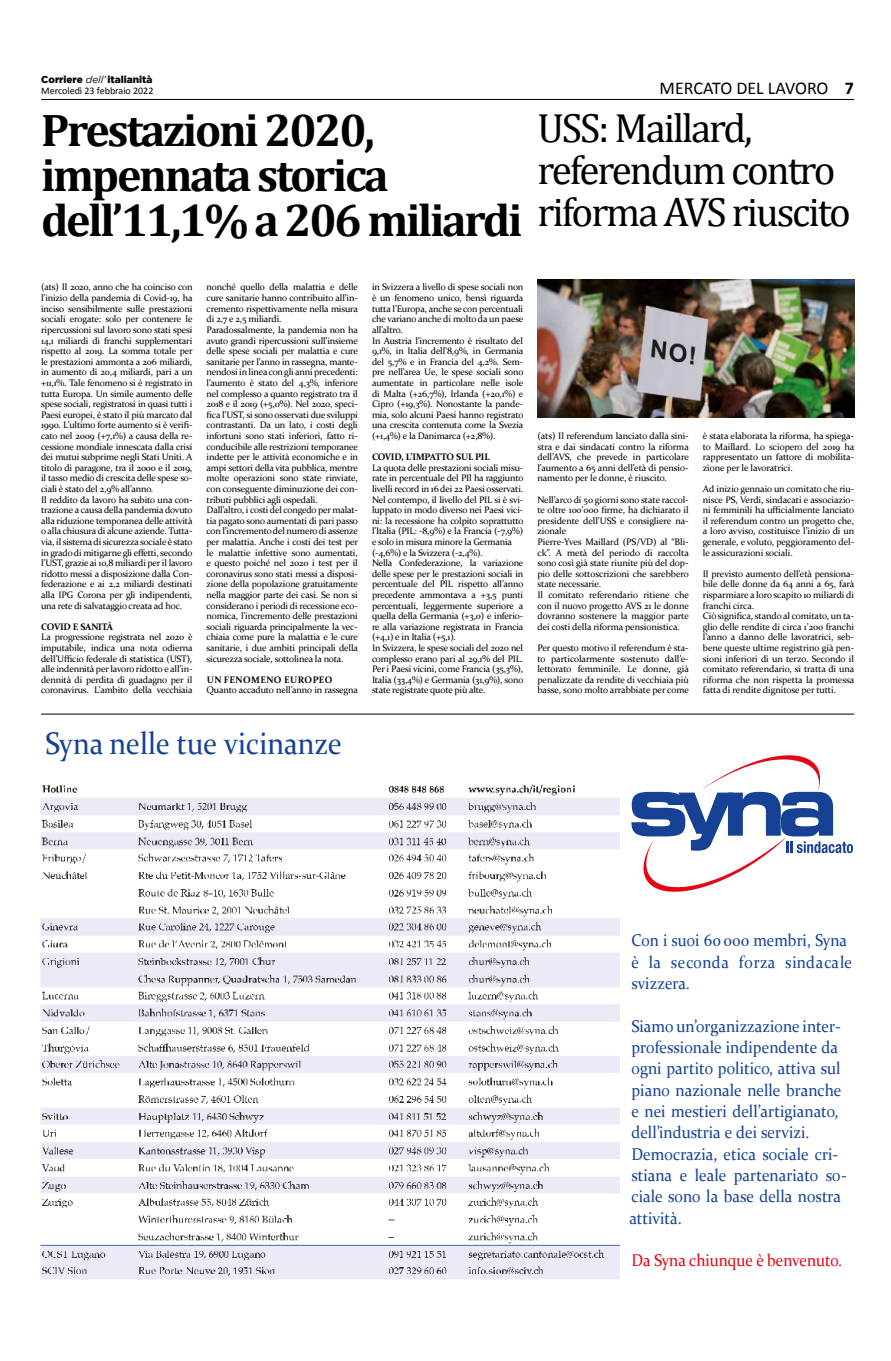
<style>
.page{position:relative;width:891px;height:1361px;background:#fff}
.page>*{position:absolute;margin:0;border:0;box-sizing:border-box;transform-origin:0 0}
.t1{font:700 46px/45px "Cambria";letter-spacing:-.05em;color:#000}
.t2{font:41px/42px "Cambria";letter-spacing:-.05em;color:#000}
.t3{font:31.2px "Constantia";color:#164194;scale:.92 1}
.t4{font:18px "Calibri";color:#000}
.t5{font:700 18px "Calibri";color:#000}
.t6{font:17.1px/21.3px "Constantia";color:#164194;scale:.92 1}
.t7{font:17.1px "Constantia";color:#e30613;scale:.92 1}
.t8{font:10px "Calibri";color:#000}
.t9{font:900 10px "Gotham";color:#000}
.t10{font:9.4px/10.6px "Constantia";letter-spacing:-.02em;color:#000}
.t11{font:700 9.4px "Constantia";letter-spacing:-.02em;color:#000}
.t12{font:700 9.4px "Constantia";letter-spacing:.04em;color:#000}
.s1{font-weight:400;font-style:italic}
</style>
<div class="page">
<hr style="left:41px;top:99px;width:812px;height:1px;background:#000">
<hr style="left:41px;top:713px;width:812px;height:1px;background:#000">
<img style="left:537px;top:280px;width:316px;height:138px">
<svg style="left:631px;top:755px;width:221px;height:137px"></svg>
<img style="left:40px;top:784px;width:579px;height:495px">
<p class="t9" style="left:41px;top:73px;width:113px">Corriere <span class="s1">dell’</span>italianità</p>
<h3 class="t4" style="left:659px;top:77px;width:170px">MERCATO DEL LAVORO</h3>
<p class="t8" style="left:41px;top:85px;width:114px">Mercoledì 23 febbraio 2022</p>
<h3 class="t5" style="left:844px;top:76px;width:11px">7</h3>
<h1 class="t1" style="left:41px;top:107px;width:482px">Prestazioni 2020, impennata storica dell’11,1% a 206 miliardi</h1>
<h2 class="t2" style="left:537px;top:107px;width:315px">USS: Maillard, referendum contro riforma AVS riuscito</h2>
<p class="t10" style="left:41px;top:281px;width:153px">(ats) Il 2020, anno che ha coinciso con l’inizio della pandemia di Covid-19, ha inciso sensibilmente sulle prestazioni sociali erogate: solo per contenere le ripercussioni sul lavoro sono stati spesi 14,1 miliardi di franchi supplementari rispetto al 2019. La somma totale per le prestazioni ammonta a 206 miliardi, in aumento di 20,4 miliardi, pari a un +11,1%. Tale fenomeno si è registrato in tutta Europa. Un simile aumento delle spese sociali, registratosi in quasi tutti i Paesi europei, è stato il più marcato dal 1990. L’ultimo forte aumento si è verifi&shy;cato nel 2009 (+7,1%) a causa della re&shy;cessione mondiale innescata dalla crisi dei mutui subprime negli Stati Uniti. A titolo di paragone, tra il 2000 e il 2019, il tasso medio di crescita delle spese so&shy;ciali è stato del 2,9% all’anno.<br>Il reddito da lavoro ha subito una con&shy;trazione a causa della pandemia dovuto alla riduzione temporanea delle attività o alla chiusura di alcune aziende. Tutta&shy;via, il sistema di sicurezza sociale è stato in grado di mitigarne gli effetti, secondo l’UST, grazie ai 10,8 miliardi per il lavoro ridotto messi a disposizione dalla Con&shy;federazione e ai 2,2 miliardi destinati alla IPG Corona per gli indipendenti, una rete di salvataggio creata ad hoc.</p>
<p class="t11" style="left:41px;top:620px;width:73px">COVID E SANITÀ</p>
<p class="t10" style="left:41px;top:631px;width:153px;text-align:justify">La progressione registrata nel 2020 è imputabile, indica una nota odierna dell’Ufficio federale di statistica (UST), alle indennità per lavoro ridotto e all’in&shy;dennità di perdita di guadagno per il coronavirus. L’ambito della vecchiaia</p>
<p class="t10" style="left:206px;top:281px;width:153px">nonché quello della malattia e delle cure sanitarie hanno contribuito all’in&shy;cremento rispettivamente nella misura di 2,7 e 2,5 miliardi.<br>Paradossalmente, la pandemia non ha avuto grandi ripercussioni sull’insieme delle spese sociali per malattia e cure sanitarie per l’anno in rassegna, mante&shy;nendosi in linea con gli anni precedenti: l’aumento è stato del 4,3%, inferiore nel complesso a quanto registrato tra il 2018 e il 2019 (+5,0%). Nel 2020, speci&shy;fica l’UST, si sono osservati due sviluppi contrastanti. Da un lato, i costi degli infortuni sono stati inferiori, fatto ri&shy;conducibile alle restrizioni temporanee indette per le attività economiche e in ampi settori della vita pubblica, mentre molte operazioni sono state rinviate, con conseguente diminuzione dei con&shy;tributi pubblici agli ospedali.<br>Dall’altro, i costi del congedo per malat&shy;tia pagato sono aumentati di pari passo con l’incremento del numero di assenze per malattia. Anche i costi dei test per le malattie infettive sono aumentati, e questo poiché nel 2020 i test per il coronavirus sono stati messi a disposi&shy;zione della popolazione gratuitamente nella maggior parte dei casi. Se non si considerano i periodi di recessione eco&shy;nomica, l’incremento delle prestazioni sociali riguarda principalmente la vec&shy;chiaia come pure la malattia e le cure sanitarie, i due ambiti principali della sicurezza sociale, sottolinea la nota.</p>
<p class="t12" style="left:207px;top:673px;width:127px">UN FENOMENO EUROPEO</p>
<p class="t10" style="left:206px;top:684px;width:153px">Quanto accaduto nell’anno in rassegna</p>
<p class="t10" style="left:372px;top:281px;width:153px">in Svizzera a livello di spese sociali non è un fenomeno unico, bensì riguarda tutta l’Europa, anche se con percentuali che variano anche di molto da un paese all’altro.<br>In Austria l’incremento è risultato del 9,1%, in Italia dell’8,9%, in Germania del 5,7% e in Francia del 4,2%. Sem&shy;pre nell’area Ue, le spese sociali sono aumentate in particolare nelle isole di Malta (+26,7%), Irlanda (+20,1%) e Cipro (+19,3%). Nonostante la pande&shy;mia, solo alcuni Paesi hanno registrato una crescita contenuta come la Svezia (+1,4%) e la Danimarca (+2,8%).</p>
<p class="t11" style="left:372px;top:450px;width:119px">COVID, L’IMPATTO SUL PIL</p>
<p class="t10" style="left:372px;top:462px;width:153px">La quota delle prestazioni sociali misu&shy;rate in percentuale del PIl ha raggiunto livelli record in 16 dei 22 Paesi osservati.<br>Nel contempo, il livello del PIL si è svi&shy;luppato in modo diverso nei Paesi vici&shy;ni: la recessione ha colpito soprattutto l’Italia (PIL: -8,9%) e la Francia (-7,9%) e solo in misura minore la Germania (-4,6%) e la Svizzera (-2,4%).<br>Nella Confederazione, la variazione delle spese per le prestazioni sociali in percentuale del PIL rispetto all’anno precedente ammontava a +3,5 punti percentuali, leggermente superiore a quella della Germania (+3,0) e inferio&shy;re alla variazione registrata in Francia (+4,1) e in Italia (+5,1).<br>In Svizzera, le spese sociali del 2020 nel complesso erano pari al 29,1% del PIL.<br>Per i Paesi vicini, come Francia (35,3%), Italia (33,4%) e Germania (31,9%), sono state registrate quote più alte.</p>
<h3 class="t3" style="left:45px;top:722px;width:324px">Syna nelle tue vicinanze</h3>
<p class="t10" style="left:537px;top:430px;width:153px;text-align:justify">(ats) Il referendum lanciato dalla sini&shy;stra e dai sindacati contro la riforma dell’AVS, che prevede in particolare l’aumento a 65 anni dell’età di pensio&shy;namento per le donne, è riuscito.</p>
<p class="t10" style="left:537px;top:493px;width:153px">Nell’arco di 50 giorni sono state raccol&shy;te oltre 100’000 firme, ha dichiarato il presidente dell’USS e consigliere na&shy;zionale<br>Pierre-Yves Maillard (PS/VD) al “Bli&shy;ck”. A metà del periodo di raccolta sono così già state riunite più del dop&shy;pio delle sottoscrizioni che sarebbero state necessarie.<br>Il comitato referendario ritiene che con il nuovo progetto AVS 21 le donne dovranno sostenere la maggior parte dei costi della riforma pensionistica.</p>
<p class="t10" style="left:537px;top:642px;width:153px;text-align:justify">Per questo motivo il referendum è sta&shy;to particolarmente sostenuto dall’e&shy;lettorato femminile. Le donne, già penalizzate da rendite di vecchiaia più basse, sono molto arrabbiate per come</p>
<p class="t10" style="left:702px;top:430px;width:153px;text-align:justify">è stata elaborata la riforma, ha spiega&shy;to Maillard. Lo sciopero del 2019 ha rappresentato un fattore di mobilita&shy;zione per le lavoratrici.</p>
<p class="t10" style="left:702px;top:483px;width:153px;text-align:justify">Ad inizio gennaio un comitato che riu&shy;nisce PS, Verdi, sindacati e associazio&shy;ni femminili ha ufficialmente lanciato il referendum contro un progetto che, a loro avviso, costituisce l’inizio di un generale, e voluto, peggioramento del&shy;le assicurazioni sociali.</p>
<p class="t10" style="left:702px;top:568px;width:153px">Il previsto aumento dell’età pensiona&shy;bile delle donne da 64 anni a 65, farà risparmiare a loro scapito 10 miliardi di franchi circa.<br>Ciò significa, stando al comitato, un ta&shy;glio delle rendite di circa 1’200 franchi l’anno a danno delle lavoratrici, seb&shy;bene queste ultime registrino già pen&shy;sioni inferiori di un terzo. Secondo il comitato referendario, si tratta di una riforma che non rispetta la promessa fatta di rendite dignitose per tutti.</p>
<h3 class="t6" style="left:631px;top:929px;width:241px">Con i suoi 60 000 membri, Syna è la seconda forza sindacale svizzera.</h3>
<p class="t6" style="left:629px;top:1014px;width:237px">Siamo un’organizzazione inter&shy;professionale indipendente da ogni partito politico, attiva sul piano nazionale nelle branche e nei mestieri dell’artigianato, dell’industria e dei servizi.<br>Democrazia, etica sociale cri&shy;stiana e leale partenariato so&shy;ciale sono la base della nostra attività.</p>
<h3 class="t7" style="left:631px;top:1248px;width:230px">Da Syna chiunque è benvenuto.</h3>
</div>
